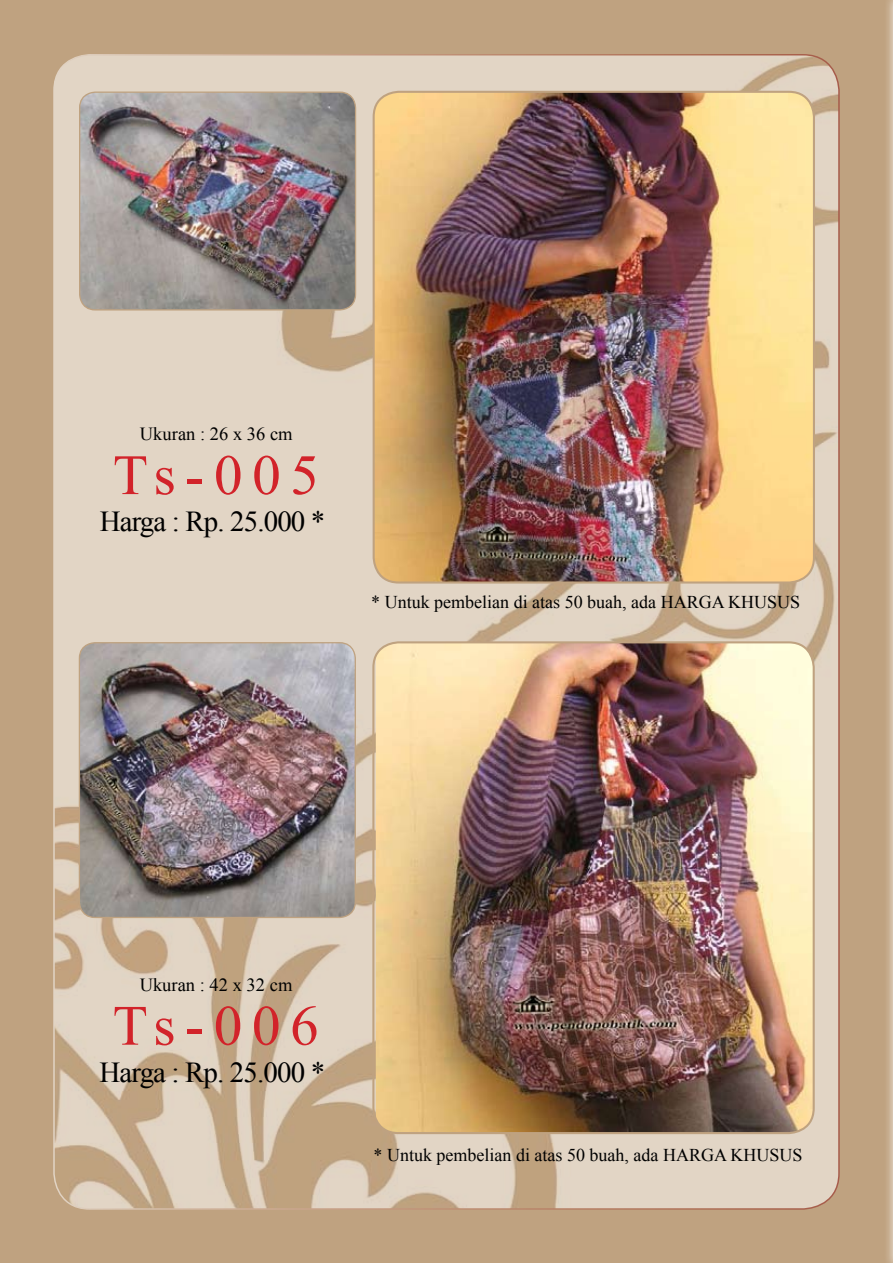
<style>
.page{position:relative;width:893px;height:1263px;background:#bfa280}
.page>*{position:absolute;margin:0;border:0;box-sizing:border-box;transform-origin:0 0}
.t1{font:57px "Times New Roman";letter-spacing:.17em;color:#d2232a}
.t2{font:28.95px "Times New Roman";letter-spacing:-.03em;color:#000}
.t3{font:18.45px "Times New Roman";color:#000}
.t4{font:18px "Times New Roman";color:#000}
</style>
<div class="page">
<div style="left:883px;top:0;width:10px;height:1263px;background:#fff;opacity:.75"></div>
<img style="left:54px;top:55px;width:785px;height:1154px">
<hr style="left:892px;top:0;width:1px;height:1263px;background:#d6c4af">
<img style="left:80px;top:92px;width:276px;height:218px">
<div style="left:79px;top:92px;width:277px;height:219px;border:1px solid #bfa280;border-radius:16px"></div>
<img style="left:79px;top:643px;width:276px;height:274px">
<div style="left:79px;top:642px;width:277px;height:276px;border:1px solid #bfa280;border-radius:16px"></div>
<img style="left:374px;top:92px;width:440px;height:490px">
<div style="left:373px;top:91px;width:442px;height:492px;border:2px solid #bfa280;border-radius:25px"></div>
<img style="left:376px;top:642px;width:438px;height:491px">
<div style="left:372px;top:641px;width:443px;height:493px;border:2px solid #bfa280;border-radius:25px"></div>
<p class="t3" style="left:140px;top:422px;width:154px">Ukuran : 26 x 36 cm</p>
<h1 class="t1" style="left:113px;top:437px;width:207px">Ts-005</h1>
<h2 class="t2" style="left:100px;top:502px;width:227px">Harga : Rp. 25.000 *</h2>
<p class="t4" style="left:371px;top:590px;width:430px">* Untuk pembelian di atas 50 buah, ada HARGA KHUSUS</p>
<p class="t3" style="left:140px;top:972px;width:154px">Ukuran : 42 x 32 cm</p>
<h1 class="t1" style="left:113px;top:987px;width:207px">Ts-006</h1>
<h2 class="t2" style="left:99px;top:1052px;width:227px">Harga : Rp. 25.000 *</h2>
<p class="t4" style="left:374px;top:1143px;width:430px">* Untuk pembelian di atas 50 buah, ada HARGA KHUSUS</p>
</div>
